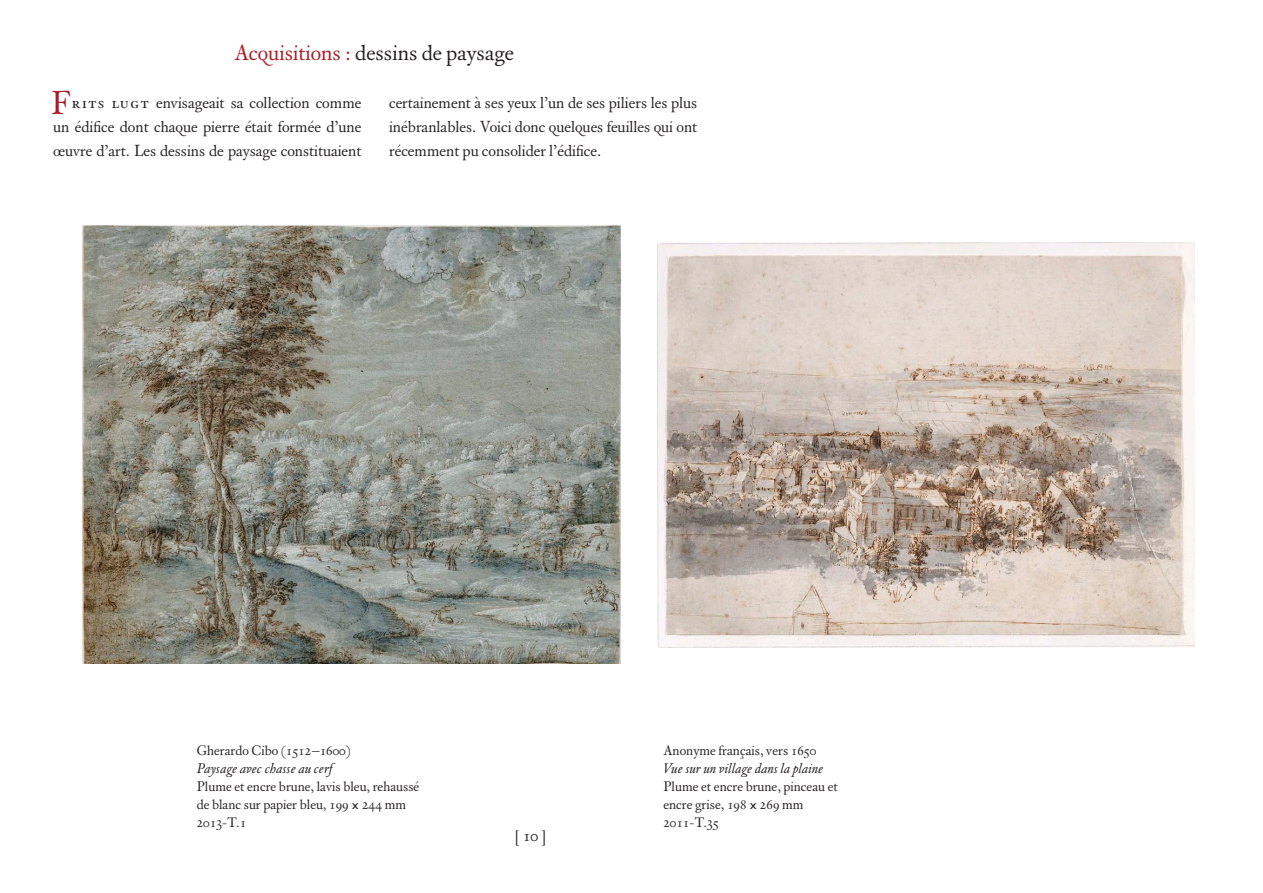
<style>
.page{position:relative;width:1263px;height:893px;background:#fff}
.page>*{position:absolute;margin:0;border:0;box-sizing:border-box;transform-origin:0 0}
.t1{font:36px "Custodia 6";color:#ad1a23}
.t2{font:24px "Custodia 6";color:#231f20}
.t3{font:18px "Custodia 6";color:#231f20}
.t4{font:17.4px/24px "Custodia 6";color:#231f20;text-align:justify}
.t5{font:15px/18px "Custodia 6";color:#231f20}
.t6{font:italic 15px/18px "Custodia 6";color:#231f20}
.s1{color:#ad1a23}
.s2{font-family:"Custodia 6 Small Caps"}
.s3{font-style:normal}
.s4{font-family:"Times";font-style:normal}
.s5{font-family:"Gill Sans";font-size:12.75px}
.s6{font-family:"Times"}
</style>
<div class="page">
<img style="left:83px;top:225px;width:537px;height:438px">
<img style="left:657px;top:242px;width:538px;height:406px">
<h2 class="t2" style="left:234px;top:39px;width:281px"><span class="s1">Acquisitions :</span> dessins de paysage</h2>
<h1 class="t1" style="left:51px;top:83px;width:21px">F</h1>
<p class="t4" style="left:53px;top:90px;width:310px;text-indent:18px"><span class="s2">rits lugt</span> envisageait sa collection comme un édifice dont chaque pierre était formée d’une œuvre d’art. Les dessins de paysage constituaient</p>
<p class="t4" style="left:389px;top:90px;width:310px">certainement à ses yeux l’un de ses piliers les plus inébranlables. Voici donc quelques feuilles qui ont récemment pu consolider l’édifice.</p>
<p class="t6" style="left:197px;top:742px;width:155px"><span class="s3">Gherardo Cibo (1512</span><span class="s4">–</span><span class="s3">1600)<br></span>Paysage avec chasse au cerf</p>
<p class="t5" style="left:197px;top:778px;width:224px">Plume et encre brune, lavis bleu, rehaussé de blanc sur papier bleu, 199 <span class="s5">x</span> 244 mm<br>2013<span class="s6">-</span>T.1</p>
<p class="t3" style="left:515px;top:825px;width:33px">[ 10 ]</p>
<p class="t5" style="left:663px;top:742px;width:154px">Anonyme français, vers 1650</p>
<p class="t6" style="left:663px;top:760px;width:161px">Vue sur un village dans la plaine</p>
<p class="t5" style="left:663px;top:778px;width:176px">Plume et encre brune, pinceau et encre grise, 198 <span class="s5">x</span> 269 mm<br>2011<span class="s6">-</span>T.35</p>
</div>
